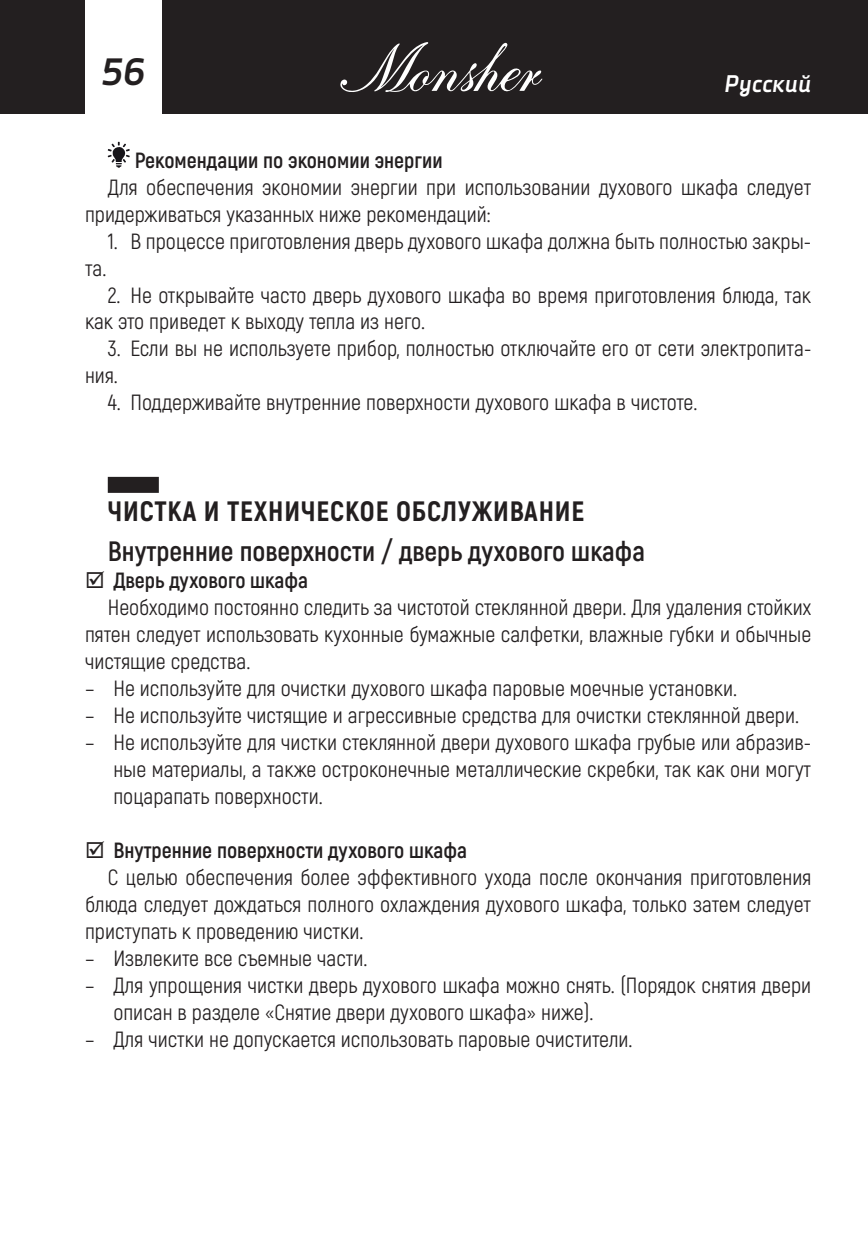
<style>
.page{position:relative;width:868px;height:1248px;background:#fff}
.page>*{position:absolute;margin:0;border:0;box-sizing:border-box;transform-origin:0 0}
.t1{font:italic 700 38px "Decima Nova Pro";color:#231f20}
.t2{font:700 28px "Akrobat";color:#231f20}
.t3{font:800 28px "Akrobat";letter-spacing:.03em;color:#231f20}
.t4{font:italic 700 24px "Decima Nova Pro";color:#fff}
.t5{font:22px/27px "Akrobat";color:#231f20}
.t6{font:700 22px "Akrobat";color:#231f20}
</style>
<div class="page">
<div style="left:0;top:0;width:867px;height:113px;background:#231f20"></div>
<hr style="left:867px;top:0;width:1px;height:113px;background:#231f20">
<div style="left:85px;top:0;width:77px;height:119px;background:#fff"></div>
<svg style="left:340px;top:42px;width:202px;height:50px"></svg>
<div style="left:108px;top:477px;width:51px;height:16px;background:#231f20"></div>
<svg style="left:108px;top:142px;width:22px;height:26px"></svg>
<h1 class="t1" style="left:101px;top:50px;width:46px">56</h1>
<p class="t4" style="left:724px;top:70px;width:88px">Русский</p>
<p class="t6" style="left:135px;top:146px;width:309px">Рекомендации по экономии энергии</p>
<p class="t5" style="left:85px;top:173px;width:727px;text-indent:23px">Для обеспечения экономии энергии при использовании духового шкафа следует придерживаться указанных ниже рекомендаций:</p>
<p class="t5" style="left:108px;top:227px;width:705px">1. В процессе приготовления дверь духового шкафа должна быть полностью закры-</p>
<p class="t5" style="left:85px;top:254px;width:23px">та.</p>
<p class="t5" style="left:85px;top:281px;width:727px;text-indent:23px">2. Не открывайте часто дверь духового шкафа во время приготовления блюда, так как это приведет к выходу тепла из него.</p>
<p class="t5" style="left:85px;top:335px;width:727px;text-indent:23px">3. Если вы не используете прибор, полностью отключайте его от сети электропита&shy;ния.</p>
<p class="t5" style="left:108px;top:389px;width:591px">4. Поддерживайте внутренние поверхности духового шкафа в чистоте.</p>
<p class="t3" style="left:108px;top:493px;width:478px">ЧИСТКА И ТЕХНИЧЕСКОЕ ОБСЛУЖИВАНИЕ</p>
<p class="t2" style="left:108px;top:534px;width:539px">Внутренние поверхности / дверь духового шкафа</p>
<p class="t6" style="left:113px;top:566px;width:196px">Дверь духового шкафа</p>
<p class="t5" style="left:85px;top:593px;width:727px;text-align:justify;text-indent:23px">Необходимо постоянно следить за чистотой стеклянной двери. Для удаления стойких пятен следует использовать кухонные бумажные салфетки, влажные губки и обычные чистящие средства.</p>
<p class="t5" style="left:85px;top:674px;width:653px">– Не используйте для очистки духового шкафа паровые моечные установки.</p>
<p class="t5" style="left:85px;top:701px;width:715px">– Не используйте чистящие и агрессивные средства для очистки стеклянной двери.</p>
<p class="t5" style="left:113px;top:728px;width:699px;text-align:justify;text-indent:-28px">– Не используйте для чистки стеклянной двери духового шкафа грубые или абразив&shy;ные материалы, а также остроконечные металлические скребки, так как они могут поцарапать поверхности.</p>
<p class="t6" style="left:113px;top:836px;width:355px">Внутренние поверхности духового шкафа</p>
<p class="t5" style="left:85px;top:863px;width:727px;text-align:justify;text-indent:23px">С целью обеспечения более эффективного ухода после окончания приготовления блюда следует дождаться полного охлаждения духового шкафа, только затем следует приступать к проведению чистки.</p>
<p class="t5" style="left:85px;top:944px;width:284px">– Извлеките все съемные части.</p>
<p class="t5" style="left:113px;top:971px;width:699px;text-indent:-28px">– Для упрощения чистки дверь духового шкафа можно снять. (Порядок снятия двери описан в разделе «Снятие двери духового шкафа» ниже).</p>
<p class="t5" style="left:85px;top:1025px;width:549px">– Для чистки не допускается использовать паровые очистители.</p>
</div>
